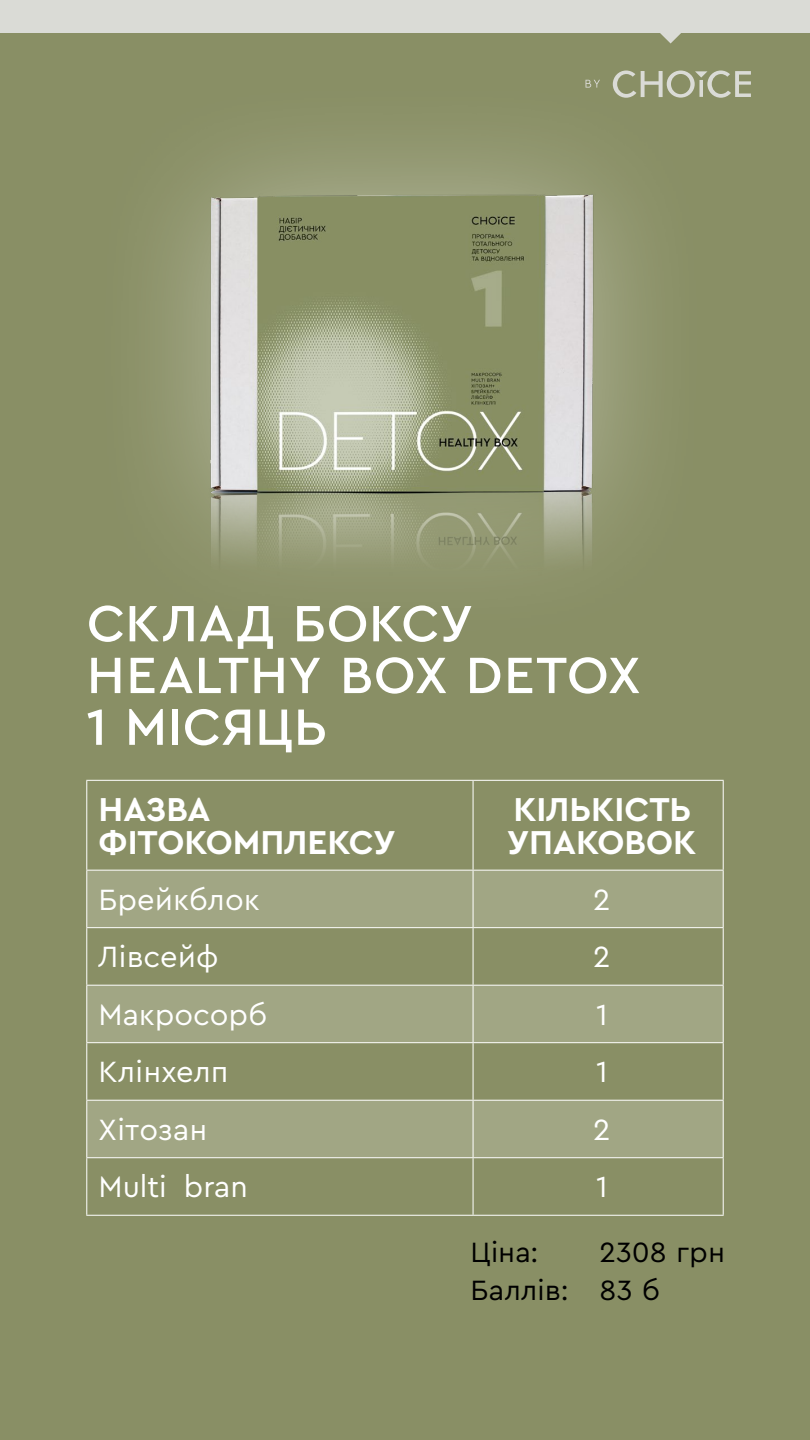
<style>
.page{position:relative;width:810px;height:1440px;background:#898f65}
.page>*{position:absolute;margin:0;border:0;box-sizing:border-box;transform-origin:0 0}
.t1{font:500 53.47px/51.8px "Cera PRO";letter-spacing:.01em;color:#fff}
.t2{font:700 34.72px/33.8px "Cera PRO";color:#fff}
.t3{font:30.75px "Cera PRO";color:#fff}
.t4{font:29.25px "Cera PRO";letter-spacing:.005em;color:#000}
</style>
<div class="page">
<svg style="left:87px;top:871px;width:636px;height:286px;fill:#a1a684"></svg>
<hr style="left:86px;top:780px;width:387px;height:1px;background:#fff">
<hr style="left:86px;top:781px;width:1px;height:89px;background:#fff">
<hr style="left:473px;top:780px;width:251px;height:1px;background:#fff">
<hr style="left:473px;top:781px;width:1px;height:89px;background:#fff">
<hr style="left:723px;top:781px;width:1px;height:89px;background:#fff">
<hr style="left:86px;top:870px;width:387px;height:1px;background:#fff">
<hr style="left:86px;top:871px;width:1px;height:56px;background:#fff">
<hr style="left:473px;top:870px;width:251px;height:1px;background:#fff">
<hr style="left:473px;top:871px;width:1px;height:56px;background:#fff">
<hr style="left:723px;top:871px;width:1px;height:56px;background:#fff">
<hr style="left:86px;top:927px;width:387px;height:1px;background:#fff">
<hr style="left:86px;top:928px;width:1px;height:57px;background:#fff">
<hr style="left:473px;top:927px;width:251px;height:1px;background:#fff">
<hr style="left:473px;top:928px;width:1px;height:57px;background:#fff">
<hr style="left:723px;top:928px;width:1px;height:57px;background:#fff">
<hr style="left:86px;top:985px;width:387px;height:1px;background:#fff">
<hr style="left:86px;top:986px;width:1px;height:56px;background:#fff">
<hr style="left:473px;top:985px;width:251px;height:1px;background:#fff">
<hr style="left:473px;top:986px;width:1px;height:56px;background:#fff">
<hr style="left:723px;top:986px;width:1px;height:56px;background:#fff">
<hr style="left:86px;top:1042px;width:387px;height:1px;background:#fff">
<hr style="left:86px;top:1043px;width:1px;height:57px;background:#fff">
<hr style="left:473px;top:1042px;width:251px;height:1px;background:#fff">
<hr style="left:473px;top:1043px;width:1px;height:57px;background:#fff">
<hr style="left:723px;top:1043px;width:1px;height:57px;background:#fff">
<hr style="left:86px;top:1100px;width:387px;height:1px;background:#fff">
<hr style="left:86px;top:1101px;width:1px;height:56px;background:#fff">
<hr style="left:473px;top:1100px;width:251px;height:1px;background:#fff">
<hr style="left:473px;top:1101px;width:1px;height:56px;background:#fff">
<hr style="left:723px;top:1101px;width:1px;height:56px;background:#fff">
<hr style="left:86px;top:1157px;width:387px;height:1px;background:#fff">
<hr style="left:86px;top:1158px;width:1px;height:57px;background:#fff">
<hr style="left:473px;top:1157px;width:251px;height:1px;background:#fff">
<hr style="left:473px;top:1158px;width:1px;height:57px;background:#fff">
<hr style="left:723px;top:1158px;width:1px;height:57px;background:#fff">
<hr style="left:86px;top:1215px;width:387px;height:1px;background:#fff">
<hr style="left:473px;top:1215px;width:251px;height:1px;background:#fff">
<img style="left:162px;top:147px;width:478px;height:422px">
<svg style="left:613px;top:70px;width:138px;height:28px"></svg>
<svg style="left:586px;top:80px;width:14px;height:8px"></svg>
<svg style="left:0;top:0;width:810px;height:44px"></svg>
<p class="t1" style="left:86px;top:595px;width:556px">СКЛАД БОКСУ<br>HEALTHY BOX DETOX<br>1 МІСЯЦЬ</p>
<p class="t2" style="left:99px;top:791px;width:298px">НАЗВА<br>ФІТОКОМПЛЕКСУ</p>
<p class="t2" style="left:507px;top:791px;width:191px">КІЛЬКІСТЬ<br>УПАКОВОК</p>
<p class="t3" style="left:99px;top:879px;width:163px">Брейкблок</p>
<p class="t3" style="left:593px;top:879px;width:19px">2</p>
<p class="t3" style="left:99px;top:936px;width:121px">Лівсейф</p>
<p class="t3" style="left:593px;top:936px;width:19px">2</p>
<p class="t3" style="left:99px;top:994px;width:170px">Макросорб</p>
<p class="t3" style="left:596px;top:994px;width:13px">1</p>
<p class="t3" style="left:99px;top:1051px;width:132px">Клінхелп</p>
<p class="t3" style="left:596px;top:1051px;width:13px">1</p>
<p class="t3" style="left:99px;top:1109px;width:110px">Хітозан</p>
<p class="t3" style="left:593px;top:1109px;width:19px">2</p>
<p class="t3" style="left:99px;top:1166px;width:151px">Multi bran</p>
<p class="t3" style="left:596px;top:1166px;width:13px">1</p>
<p class="t4" style="left:470px;top:1233px;width:70px">Ціна:</p>
<p class="t4" style="left:599px;top:1233px;width:127px">2308 грн</p>
<p class="t4" style="left:470px;top:1271px;width:191px">Баллів: 83 б</p>
</div>
